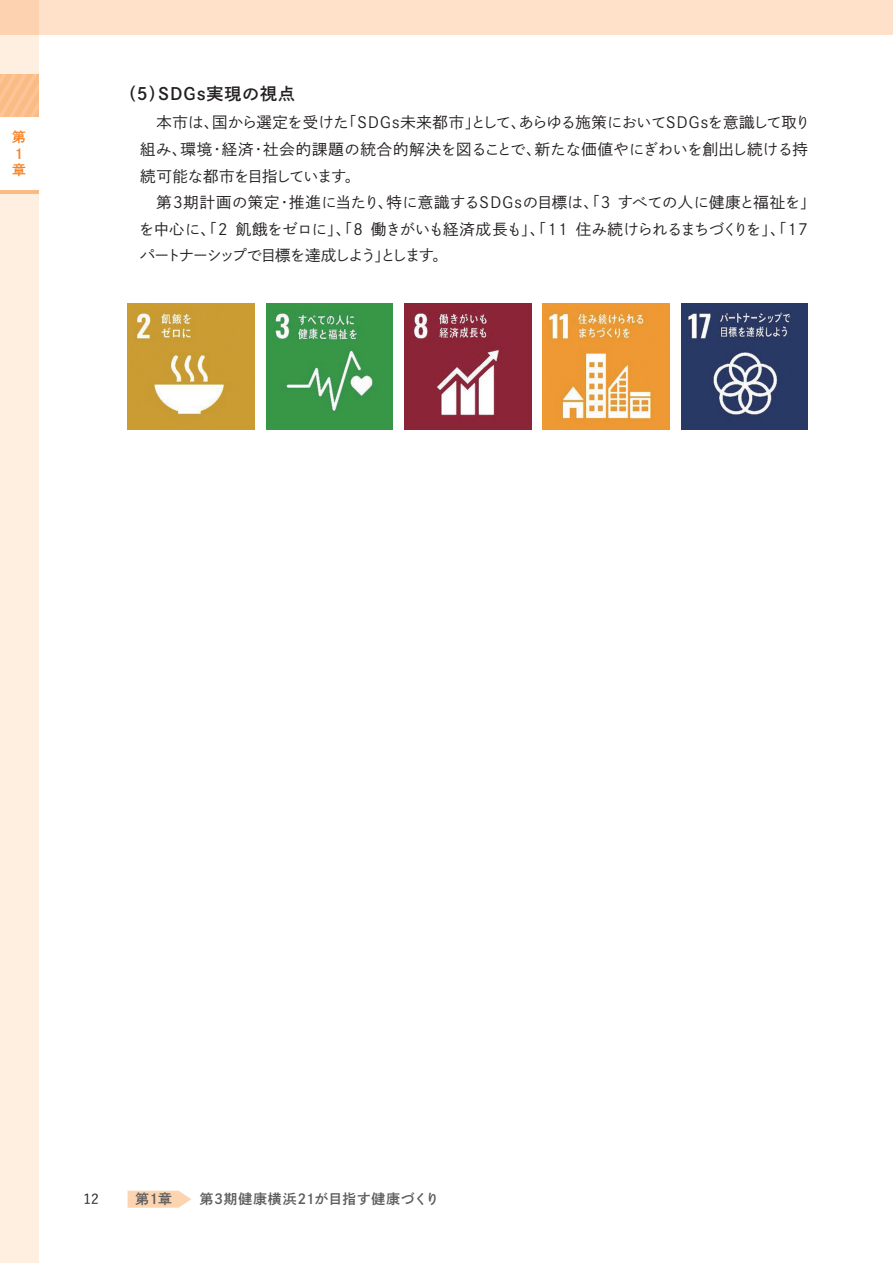
<style>
.page{position:relative;width:893px;height:1263px;background:#fff}
.page>*{position:absolute;margin:0;border:0;box-sizing:border-box;transform-origin:0 0}
.t1{font:16.95px "P Shuei Go Gin Std N B";letter-spacing:-.065em;color:#231f20}
.t2{font:15.45px/26.5px "P Shuei Go Gin Std N L";letter-spacing:-.035em;color:#231f20}
.t3{font:13.8px "P Shuei Go Gin Std N B";letter-spacing:.04em;color:#5c5c5f}
.t4{font:13.8px/16.5px "P Shuei Go Gin Std N B";color:#f58021}
.t5{font:500 13.8px "Yu Go Pr 6 N";color:#231f20}
</style>
<div class="page">
<svg style="left:128px;top:1191px;width:63px;height:17px"></svg>
<div style="left:0;top:194px;width:38px;height:1069px;background:#feefe1"></div>
<div style="left:0;top:0;width:38px;height:74px;background:#feefe1"></div>
<svg style="left:0;top:74px;width:38px;height:43px;background:#fbbf8c"></svg>
<hr style="left:0;top:190px;width:38px;height:4px;background:#fbbb85">
<div style="left:0;top:0;width:893px;height:34px;background:#fee1c8"></div>
<img style="left:128px;top:303px;width:126px;height:127px">
<img style="left:266px;top:303px;width:127px;height:127px">
<img style="left:404px;top:303px;width:127px;height:127px">
<img style="left:543px;top:303px;width:126px;height:127px">
<img style="left:681px;top:303px;width:127px;height:127px">
<p class="t4" style="left:12px;top:129px;width:15px">第<br>１章</p>
<p class="t1" style="left:119px;top:82px;width:177px">（5）ＳＤＧｓ実現の視点</p>
<p class="t2" style="left:139px;top:109px;width:686px">　本市は、国から選定を受けた「ＳＤＧｓ未来都市」として、あらゆる施策においてＳＤＧｓを意識して取り組み、環境・経済・社会的課題の統合的解決を図ることで、新たな価値やにぎわいを創出し続ける持続可能な都市を目指しています。<br>　第３期計画の策定・推進に当たり、特に意識するＳＤＧｓの目標は、「３すべての人に健康と福祉を」を中心に、「２飢餓をゼロに」、「８働きがいも経済成長も」、「11 住み続けられるまちづくりを」、「17　パートナーシップで目標を達成しよう」とします。</p>
<p class="t5" style="left:83px;top:1186px;width:17px">12</p>
<p class="t3" style="left:136px;top:1190px;width:38px">第1章</p>
<p class="t3" style="left:200px;top:1190px;width:241px">第3期健康横浜21が目指す健康づくり</p>
</div>
